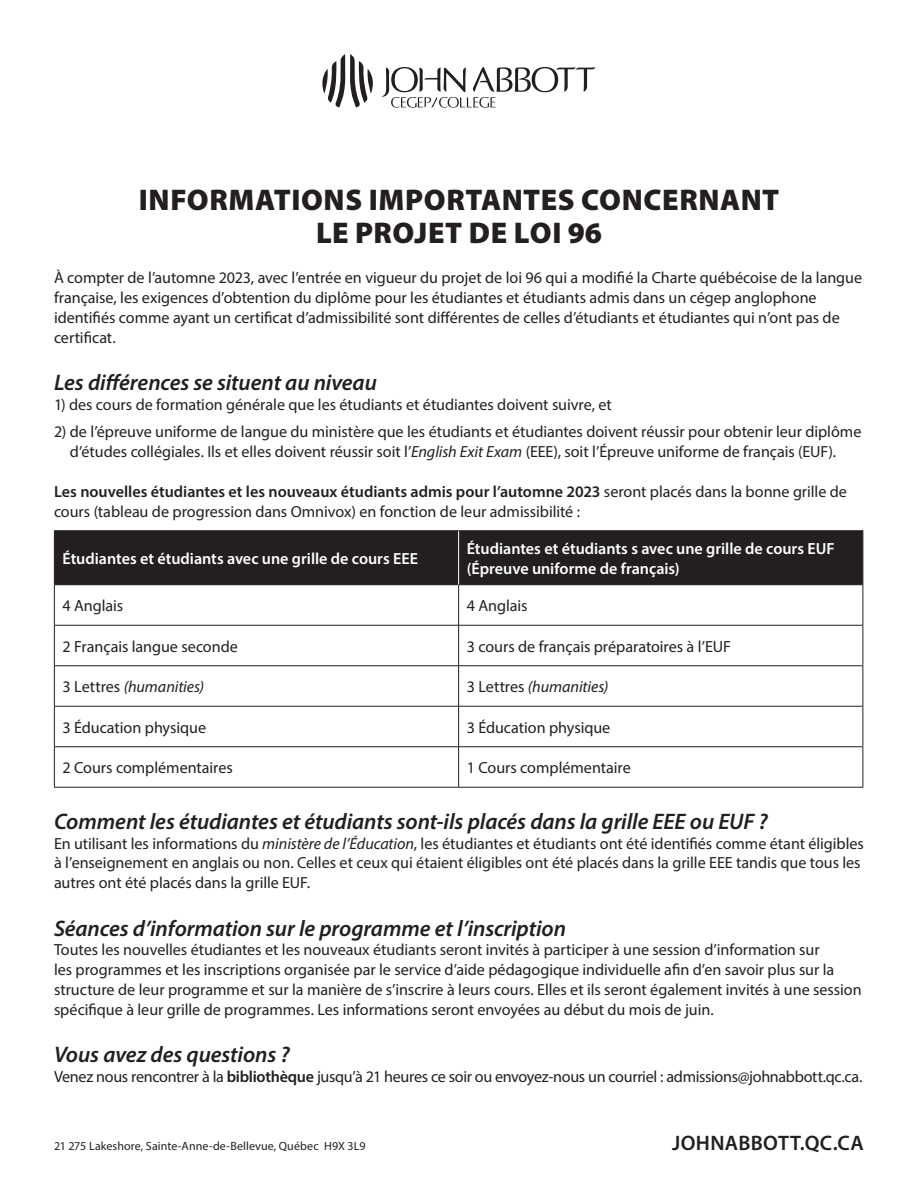
<style>
.page{position:relative;width:918px;height:1188px;background:#fff}
.page>*{position:absolute;margin:0;border:0;box-sizing:border-box;transform-origin:0 0}
.t1{font:900 30px/33px "Myriad Pro";letter-spacing:.02em;color:#231f20;text-align:center}
._2nd_level_title{font:italic 600 22.5px "Myriad Pro";letter-spacing:-.005em;color:#231f20}
.t2{font:600 21px "Myriad Pro";letter-spacing:.02em;color:#231f20}
.Body{font:16.2px/19.8px "Myriad Pro";letter-spacing:-.005em;color:#231f20}
.Body-2{font:600 16.2px/19.8px "Myriad Pro";color:#fff}
.Body-3{font:italic 16.2px "Myriad Pro";letter-spacing:-.005em;color:#231f20}
.t3{font:12px "Myriad Pro";letter-spacing:.01em;color:#231f20}
.s1{font-style:italic}
.s2{font-weight:600}
.s3{font-style:normal}
</style>
<div class="page">
<div style="left:55px;top:531px;width:807px;height:53px;background:#231f20"></div>
<hr style="left:55px;top:584px;width:404px;height:1px;background:#231f20">
<hr style="left:459px;top:584px;width:403px;height:1px;background:#231f20">
<hr style="left:458px;top:585px;width:1px;height:40px;background:#231f20">
<hr style="left:55px;top:625px;width:404px;height:1px;background:#231f20">
<hr style="left:459px;top:625px;width:403px;height:1px;background:#231f20">
<hr style="left:458px;top:625px;width:1px;height:41px;background:#231f20">
<hr style="left:55px;top:665px;width:404px;height:1px;background:#231f20">
<hr style="left:459px;top:665px;width:403px;height:1px;background:#231f20">
<hr style="left:458px;top:666px;width:1px;height:40px;background:#231f20">
<hr style="left:55px;top:706px;width:404px;height:1px;background:#231f20">
<hr style="left:459px;top:706px;width:403px;height:1px;background:#231f20">
<hr style="left:458px;top:706px;width:1px;height:41px;background:#231f20">
<hr style="left:55px;top:746px;width:404px;height:1px;background:#231f20">
<hr style="left:459px;top:746px;width:403px;height:1px;background:#231f20">
<hr style="left:458px;top:747px;width:1px;height:40px;background:#231f20">
<hr style="left:54px;top:530px;width:405px;height:1px;background:#231f20">
<hr style="left:54px;top:531px;width:1px;height:54px;background:#231f20">
<hr style="left:459px;top:530px;width:404px;height:1px;background:#231f20">
<hr style="left:862px;top:531px;width:1px;height:54px;background:#231f20">
<hr style="left:54px;top:585px;width:1px;height:40px;background:#231f20">
<hr style="left:862px;top:585px;width:1px;height:40px;background:#231f20">
<hr style="left:54px;top:625px;width:1px;height:41px;background:#231f20">
<hr style="left:862px;top:625px;width:1px;height:41px;background:#231f20">
<hr style="left:54px;top:666px;width:1px;height:40px;background:#231f20">
<hr style="left:862px;top:666px;width:1px;height:40px;background:#231f20">
<hr style="left:54px;top:706px;width:1px;height:41px;background:#231f20">
<hr style="left:862px;top:706px;width:1px;height:41px;background:#231f20">
<hr style="left:54px;top:747px;width:1px;height:40px;background:#231f20">
<hr style="left:862px;top:747px;width:1px;height:40px;background:#231f20">
<hr style="left:54px;top:787px;width:405px;height:1px;background:#231f20">
<hr style="left:459px;top:787px;width:404px;height:1px;background:#231f20">
<hr style="left:458px;top:531px;width:1px;height:54px;background:#fff">
<svg style="left:322px;top:54px;width:274px;height:54px"></svg>
<p class="t1" style="left:139px;top:183px;width:642px">INFORMATIONS IMPORTANTES CONCERNANT<br>LE PROJET DE LOI 96</p>
<p class="Body" style="left:54px;top:268px;width:810px">À compter de l’automne 2023, avec l’entrée en vigueur du projet de loi 96 qui a modifié la Charte québécoise de la langue française, les exigences d’obtention du diplôme pour les étudiantes et étudiants admis dans un cégep anglophone identifiés comme ayant un certificat d’admissibilité sont différentes de celles d’étudiants et étudiantes qui n’ont pas de certificat.</p>
<p class="_2nd_level_title" style="left:54px;top:368px;width:324px">Les différences se situent au niveau</p>
<p class="Body" style="left:54px;top:394px;width:559px">1) des cours de formation générale que les étudiants et étudiantes doivent suivre, et</p>
<p class="Body" style="left:54px;top:422px;width:809px;text-align:center">2) de l’épreuve uniforme de langue du ministère que les étudiants et étudiantes doivent réussir pour obtenir leur diplôme d’études collégiales. Ils et elles doivent réussir soit l’<span class="s1">English Exit Exam</span> (EEE), soit l’Épreuve uniforme de français (EUF).</p>
<p class="Body" style="left:54px;top:481px;width:795px"><span class="s2">Les nouvelles étudiantes et les nouveaux étudiants admis pour l’automne 2023</span> seront placés dans la bonne grille de cours (tableau de progression dans Omnivox) en fonction de leur admissibilité :</p>
<p class="Body-2" style="left:62px;top:548px;width:357px">Étudiantes et étudiants avec une grille de cours EEE</p>
<p class="Body-2" style="left:467px;top:538px;width:369px">Étudiantes et étudiants s avec une grille de cours EUF (Épreuve uniforme de français)</p>
<p class="Body" style="left:62px;top:595px;width:62px">4 Anglais</p>
<p class="Body" style="left:467px;top:595px;width:62px">4 Anglais</p>
<p class="Body" style="left:62px;top:636px;width:177px">2 Français langue seconde</p>
<p class="Body" style="left:467px;top:636px;width:266px">3 cours de français préparatoires à l’EUF</p>
<p class="Body-3" style="left:62px;top:677px;width:143px"><span class="s3">3 Lettres</span> (humanities)</p>
<p class="Body-3" style="left:467px;top:677px;width:143px"><span class="s3">3 Lettres</span> (humanities)</p>
<p class="Body" style="left:62px;top:717px;width:145px">3 Éducation physique</p>
<p class="Body" style="left:467px;top:717px;width:145px">3 Éducation physique</p>
<p class="Body" style="left:62px;top:757px;width:172px">2 Cours complémentaires</p>
<p class="Body" style="left:467px;top:757px;width:166px">1 Cours complémentaire</p>
<p class="_2nd_level_title" style="left:54px;top:807px;width:715px">Comment les étudiantes et étudiants sont-ils placés dans la grille EEE ou EUF ?</p>
<p class="Body" style="left:54px;top:833px;width:811px">En utilisant les informations du <span class="s1">ministère de l’Éducation</span>, les étudiantes et étudiants ont été identifiés comme étant éligibles à l’enseignement en anglais ou non. Celles et ceux qui étaient éligibles ont été placés dans la grille EEE tandis que tous les autres ont été placés dans la grille EUF.</p>
<p class="_2nd_level_title" style="left:54px;top:914px;width:514px">Séances d’information sur le programme et l’inscription</p>
<p class="Body" style="left:54px;top:940px;width:809px">Toutes les nouvelles étudiantes et les nouveaux étudiants seront invités à participer à une session d’information sur<br>les programmes et les inscriptions organisée par le service d’aide pédagogique individuelle afin d’en savoir plus sur la structure de leur programme et sur la manière de s’inscrire à leurs cours. Elles et ils seront également invités à une session spécifique à leur grille de programmes. Les informations seront envoyées au début du mois de juin.</p>
<p class="_2nd_level_title" style="left:54px;top:1040px;width:237px">Vous avez des questions ?</p>
<p class="Body" style="left:54px;top:1066px;width:810px">Venez nous rencontrer à la <span class="s2">bibliothèque</span> jusqu’à 21 heures ce soir ou envoyez-nous un courriel : admissions@johnabbott.qc.ca.</p>
<p class="t3" style="left:54px;top:1138px;width:313px">21 275 Lakeshore, Sainte-Anne-de-Bellevue, Québec H9X 3L9</p>
<p class="t2" style="left:672px;top:1129px;width:193px">JOHNABBOTT.QC.CA</p>
</div>
